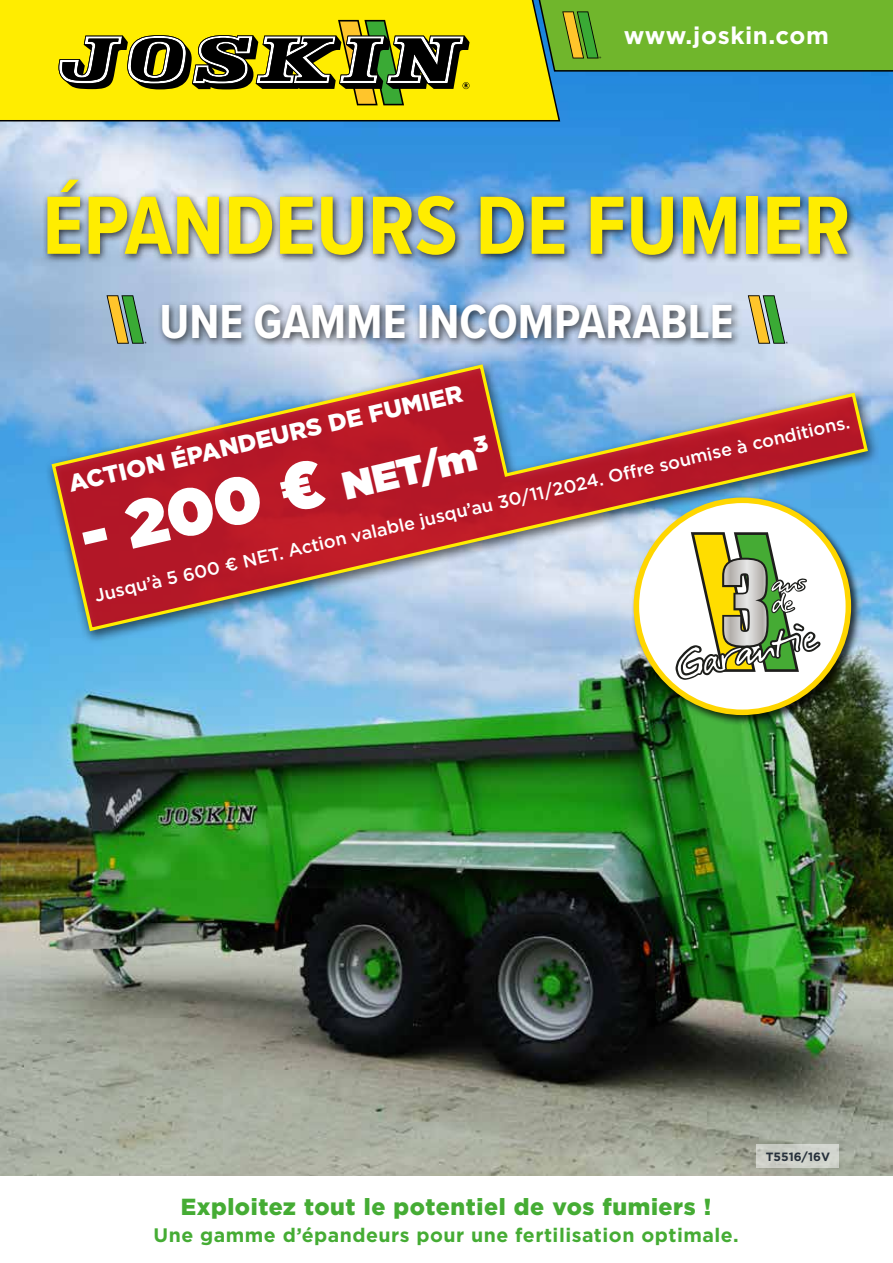
<style>
.page{position:relative;width:893px;height:1263px;background:#fff}
.page>*{position:absolute;margin:0;border:0;box-sizing:border-box;transform-origin:0 0}
.t1{font:700 85.5px "Proxima Nova Cond";color:#ffed00}
.t2{font:700 49.5px "Proxima Nova Cond";color:#fff}
.t3{font:900 39px "Gotham";color:#fff}
.t4{font:900 24px "Gotham";color:#fff}
.t5{font:700 24px "Gotham";letter-spacing:.025em;color:#fff}
.t6{font:900 23.25px "Gotham";letter-spacing:.025em;color:#45ac34}
.t7{font:700 19.5px "Gotham";letter-spacing:.025em;color:#45ac34}
.t8{font:500 18px "Gotham";color:#fff}
.t9{font:700 12px "Gotham";color:#27313c}
.s1{font-size:66px}
</style>
<div class="page">
<img style="left:0;top:72px;width:893px;height:1104px">
<div style="left:0;top:0;width:561px;height:122px;background:#ffed00"></div>
<svg style="left:59px;top:20px;width:411px;height:85px;background:#97901d"></svg>
<svg style="left:532px;top:0;width:361px;height:72px;background:#6eaf2c"></svg>
<div style="left:757px;top:1144px;width:82px;height:24px;background:linear-gradient(to right,#c8cac2,#d2d6cf)"></div>
<div style="left:42px;top:175px;width:815px;height:173px;background:#000;opacity:.75"></div>
<div style="left:631px;top:495px;width:231px;height:231px;background:#000;opacity:.75"></div>
<svg style="left:636px;top:500px;width:212px;height:212px"></svg>
<svg style="left:675px;top:644px;width:146px;height:36px"></svg>
<svg style="left:107px;top:295px;width:39px;height:49px;background:#8da46e"></svg>
<svg style="left:748px;top:295px;width:40px;height:49px;background:#9fb17a"></svg>
<div style="left:45px;top:359px;width:835px;height:285px;background:#000;opacity:.75"></div>
<svg style="left:50px;top:362px;width:820px;height:271px;background:#ad7d87"></svg>
<h3 class="t5" style="left:624px;top:20px;width:206px">www.joskin.com</h3>
<h1 class="t1" style="left:42px;top:162px;width:810px">ÉPANDEURS DE FUMIER</h1>
<h2 class="t2" style="left:159px;top:285px;width:576px">UNE GAMME INCOMPARABLE</h2>
<h3 class="t4" style="left:65px;top:468px;width:405px;rotate:-13deg">ACTION ÉPANDEURS DE FUMIER</h3>
<p class="t8" style="left:92px;top:584px;width:776px;rotate:-13deg">Jusqu’à 5 600 € NET. Action valable jusqu’au 30/11/2024. Off re soumise à conditions.</p>
<h3 class="t3" style="left:77px;top:519px;width:420px;rotate:-13deg"><span class="s1">- 200 €</span> NET/m³</h3>
<p class="t6" style="left:181px;top:1191px;width:532px">Exploitez tout le potentiel de vos fumiers !</p>
<p class="t7" style="left:154px;top:1222px;width:587px">Une gamme d’épandeurs pour une fertilisation optimale.</p>
<p class="t9" style="left:766px;top:1149px;width:66px">T5516/16V</p>
</div>
